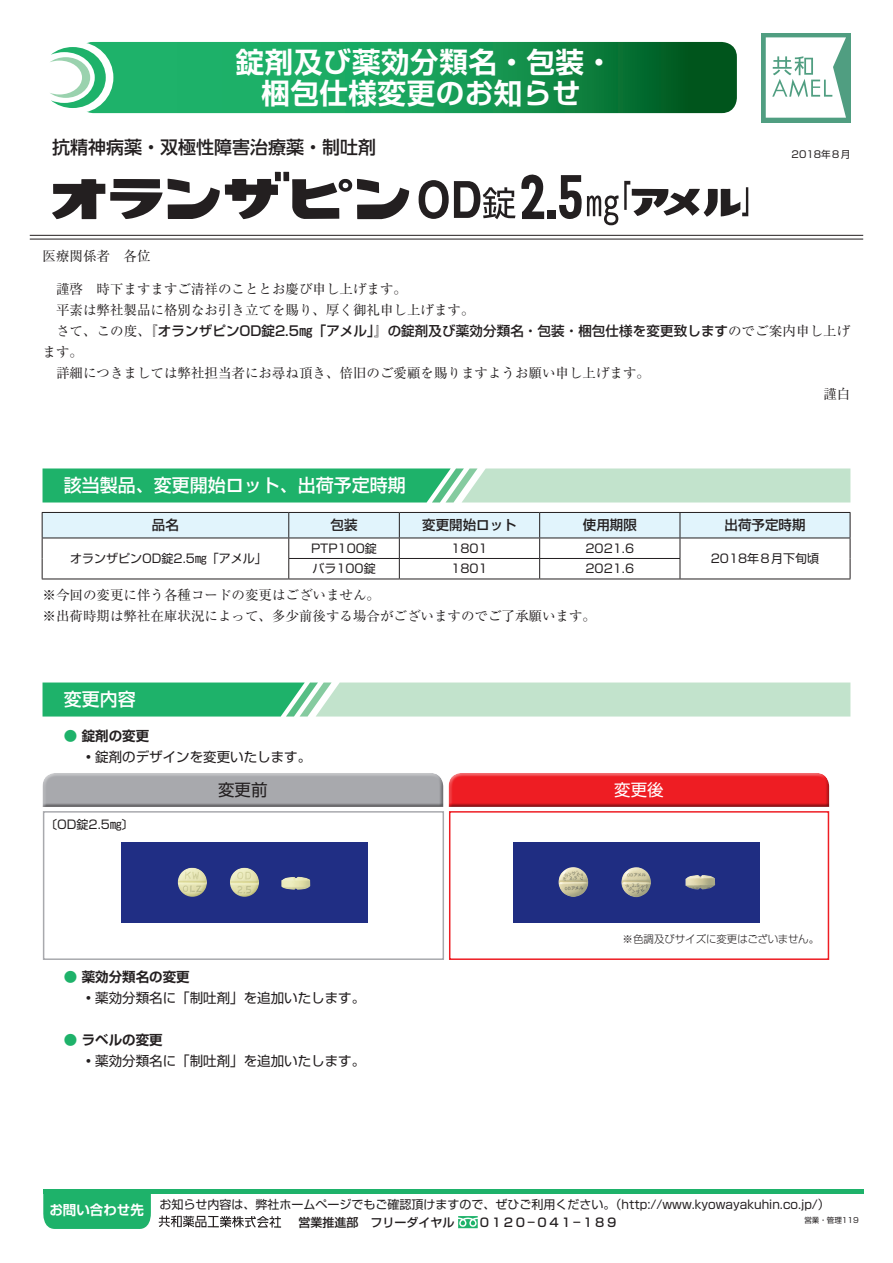
<style>
.page{position:relative;width:893px;height:1263px;background:#fff}
.page>*{position:absolute;margin:0;border:0;box-sizing:border-box;transform-origin:0 0}
.t1{font:700 28.5px/31.5px "Shin Go Pro De";letter-spacing:.02em;color:#fff;text-align:center}
.t2{font:500 18px "Shin Go Pro";color:#fff}
.t3{font:500 18px "UD Shin Go Pro";color:#231f20}
.t4{font:16.5px "Shin Go Pro";color:#231f20}
.t5{font:16.5px "Shin Go Pro";color:#fff}
.t6{font:13.5px/21px "Ryumin Pro";color:#231f20}
.t7{font:500 13.5px "Shin Go Pro";letter-spacing:.005em;color:#231f20}
.t8{font:13.5px "Shin Go Pro";color:#231f20}
.t9{font:700 13.5px "Shin Go Pro De";color:#231f20}
.t10{font:700 13.5px "Shin Go Pro De";color:#fff}
.t11{font:12px "Shin Go Pro";color:#231f20}
.t12{font:500 12px "Shin Go Pro";color:#231f20}
.t13{font:300 10.5px "Shin Go Pro";letter-spacing:-.015em;color:#231f20}
.t14{font:9.75px "Shin Go Pro";color:#231f20}
.t15{font:7.5px "Shin Go Pro";color:#231f20}
.s1{font-family:"Ryumin Pro";font-weight:400}
.s2{font-family:"Shin Go Pro";font-weight:400;color:#1eb26a}
</style>
<div class="page">
<svg style="left:78px;top:42px;width:659px;height:71px;background:#149551"></svg>
<div style="left:42px;top:42px;width:71px;height:71px;background:#fff;border-radius:50%"></div>
<svg style="left:50px;top:47px;width:56px;height:61px"></svg>
<div style="left:761px;top:33px;width:89px;height:89px;background:#509e81"></div>
<svg style="left:766px;top:37px;width:80px;height:81px;background:#e0ede8"></svg>
<hr style="left:43px;top:1190px;width:821px;height:4px;background:#1eb26a">
<div style="left:43px;top:1194px;width:108px;height:35px;background:#1eb26a"></div>
<svg style="left:159px;top:1215px;width:122px;height:13px"></svg>
<svg style="left:458px;top:1216px;width:20px;height:12px"></svg>
<div style="left:41px;top:772px;width:404px;height:34px;background:#bfc0c3"></div>
<div style="left:41px;top:776px;width:404px;height:32px;background:#231f20;opacity:.5"></div>
<hr style="left:30px;top:235px;width:833px;height:1px;background:#231f20">
<hr style="left:30px;top:239px;width:833px;height:1px;background:#231f20">
<svg style="left:43px;top:682px;width:807px;height:34px;background:#90d4ae"></svg>
<svg style="left:43px;top:468px;width:807px;height:34px;background:#73cb9d"></svg>
<div style="left:42px;top:512px;width:247px;height:26px;background:#e1f4fc"></div>
<hr style="left:42px;top:512px;width:247px;height:1px;background:#231f20">
<hr style="left:42px;top:538px;width:247px;height:1px;background:#231f20">
<svg style="left:42px;top:513px;width:1px;height:66px"></svg>
<svg style="left:288px;top:512px;width:563px;height:67px"></svg>
<hr style="left:289px;top:538px;width:110px;height:1px;background:#231f20">
<hr style="left:289px;top:579px;width:110px;height:1px;background:#231f20">
<hr style="left:399px;top:538px;width:141px;height:1px;background:#231f20">
<hr style="left:540px;top:538px;width:140px;height:1px;background:#231f20">
<hr style="left:680px;top:538px;width:170px;height:1px;background:#231f20">
<hr style="left:42px;top:579px;width:247px;height:1px;background:#231f20">
<hr style="left:680px;top:579px;width:170px;height:1px;background:#231f20">
<hr style="left:288px;top:558px;width:111px;height:1px;background:#231f20">
<hr style="left:399px;top:558px;width:141px;height:1px;background:#231f20">
<hr style="left:540px;top:558px;width:140px;height:1px;background:#231f20">
<hr style="left:399px;top:579px;width:141px;height:1px;background:#231f20">
<hr style="left:540px;top:579px;width:140px;height:1px;background:#231f20">
<div style="left:43px;top:811px;width:401px;height:149px;border:2px solid #a8a9ad"></div>
<div style="left:447px;top:772px;width:383px;height:34px;background:#fff;opacity:.5"></div>
<div style="left:447px;top:776px;width:383px;height:32px;background:#231f20;opacity:.5"></div>
<div style="left:449px;top:811px;width:380px;height:149px;border:2px solid #ee1d23"></div>
<div style="left:121px;top:842px;width:247px;height:80px;background:#202e84"></div>
<img style="left:178px;top:867px;width:132px;height:30px">
<div style="left:513px;top:842px;width:247px;height:80px;background:#1f2d82"></div>
<img style="left:558px;top:867px;width:157px;height:30px">
<svg style="left:52px;top:172px;width:357px;height:47px"></svg>
<svg style="left:521px;top:174px;width:23px;height:45px"></svg>
<div style="left:547px;top:210px;width:9px;height:9px;background:#231f20"></div>
<svg style="left:419px;top:180px;width:96px;height:39px"></svg>
<svg style="left:559px;top:175px;width:59px;height:50px"></svg>
<svg style="left:624px;top:181px;width:124px;height:36px"></svg>
<h1 class="t1" style="left:236px;top:43px;width:379px">錠剤及び薬効分類名・包装・梱包仕様変更のお知らせ</h1>
<h2 class="t3" style="left:52px;top:132px;width:325px">抗精神病薬・双極性障害治療薬・制吐剤</h2>
<p class="t14" style="left:792px;top:147px;width:60px">2018年８月</p>
<p class="t6" style="left:43px;top:244px;width:109px">医療関係者　各位</p>
<p class="t6" style="left:56px;top:278px;width:420px">謹啓　時下ますますご清祥のこととお慶び申し上げます。<br>平素は弊社製品に格別なお引き立てを賜り、厚く御礼申し上げます。</p>
<p class="t7" style="left:56px;top:320px;width:796px"><span class="s1">さて、この度、</span>『オランザピンOD錠2.5㎎「アメル」』の錠剤及び薬効分類名・包装・梱包仕様を変更致します<span class="s1">のでご案内申し上げ</span></p>
<p class="t6" style="left:56px;top:341px;width:596px;text-indent:-13px">ます。<br>詳細につきましては弊社担当者にお尋ね頂き、倍旧のご愛顧を賜りますようお願い申し上げます。</p>
<p class="t6" style="left:823px;top:383px;width:28px">謹白</p>
<h2 class="t2" style="left:64px;top:471px;width:344px">該当製品、変更開始ロット、出荷予定時期</h2>
<p class="t7" style="left:152px;top:514px;width:28px">品名</p>
<p class="t11" style="left:70px;top:549px;width:198px">オランザピンOD錠2.5㎎「アメル」</p>
<p class="t7" style="left:331px;top:514px;width:28px">包装</p>
<p class="t11" style="left:311px;top:538px;width:67px">PTP100錠</p>
<p class="t11" style="left:312px;top:559px;width:65px">バラ100錠</p>
<p class="t7" style="left:422px;top:514px;width:96px">変更開始ロット</p>
<p class="t11" style="left:451px;top:538px;width:38px">1801</p>
<p class="t11" style="left:451px;top:559px;width:38px">1801</p>
<p class="t7" style="left:583px;top:514px;width:55px">使用期限</p>
<p class="t11" style="left:585px;top:538px;width:50px">2021.6</p>
<p class="t11" style="left:585px;top:559px;width:50px">2021.6</p>
<p class="t6" style="left:43px;top:583px;width:555px">※今回の変更に伴う各種コードの変更はございません。<br>※出荷時期は弊社在庫状況によって、多少前後する場合がございますのでご了承願います。</p>
<h2 class="t2" style="left:64px;top:685px;width:73px">変更内容</h2>
<p class="t9" style="left:64px;top:725px;width:87px"><span class="s2">●</span> 錠剤の変更</p>
<p class="t8" style="left:82px;top:746px;width:231px">・錠剤のデザインを変更いたします。</p>
<p class="t11" style="left:45px;top:814px;width:90px">〔OD錠2.5㎎〔</p>
<p class="t4" style="left:218px;top:776px;width:51px">変更前</p>
<p class="t5" style="left:614px;top:776px;width:51px">変更後</p>
<p class="t7" style="left:724px;top:514px;width:82px">出荷予定時期</p>
<p class="t11" style="left:711px;top:549px;width:110px">2018年８月下旬頃</p>
<p class="t9" style="left:64px;top:966px;width:127px"><span class="s2">●</span> 薬効分類名の変更</p>
<p class="t8" style="left:82px;top:987px;width:285px">・薬効分類名に「制吐剤」を追加いたします。</p>
<p class="t9" style="left:64px;top:1029px;width:100px"><span class="s2">●</span> ラベルの変更</p>
<p class="t8" style="left:82px;top:1050px;width:285px">・薬効分類名に「制吐剤」を追加いたします。</p>
<p class="t13" style="left:623px;top:930px;width:198px">※色調及びサイズに変更はございません。</p>
<p class="t10" style="left:49px;top:1199px;width:96px">お問い合わせ先</p>
<p class="t11" style="left:160px;top:1194px;width:672px">お知らせ内容は、弊社ホームページでもご確認頂けますので、ぜひご利用ください。（http://www.kyowayakuhin. c o j p. (/</p>
<p class="t12" style="left:298px;top:1212px;width:157px">営業推進部　フリーダイヤル</p>
<p class="t12" style="left:478px;top:1212px;width:141px">０１２０−０４１−１８９</p>
<p class="t15" style="left:804px;top:1214px;width:56px">営業・管理119</p>
</div>
